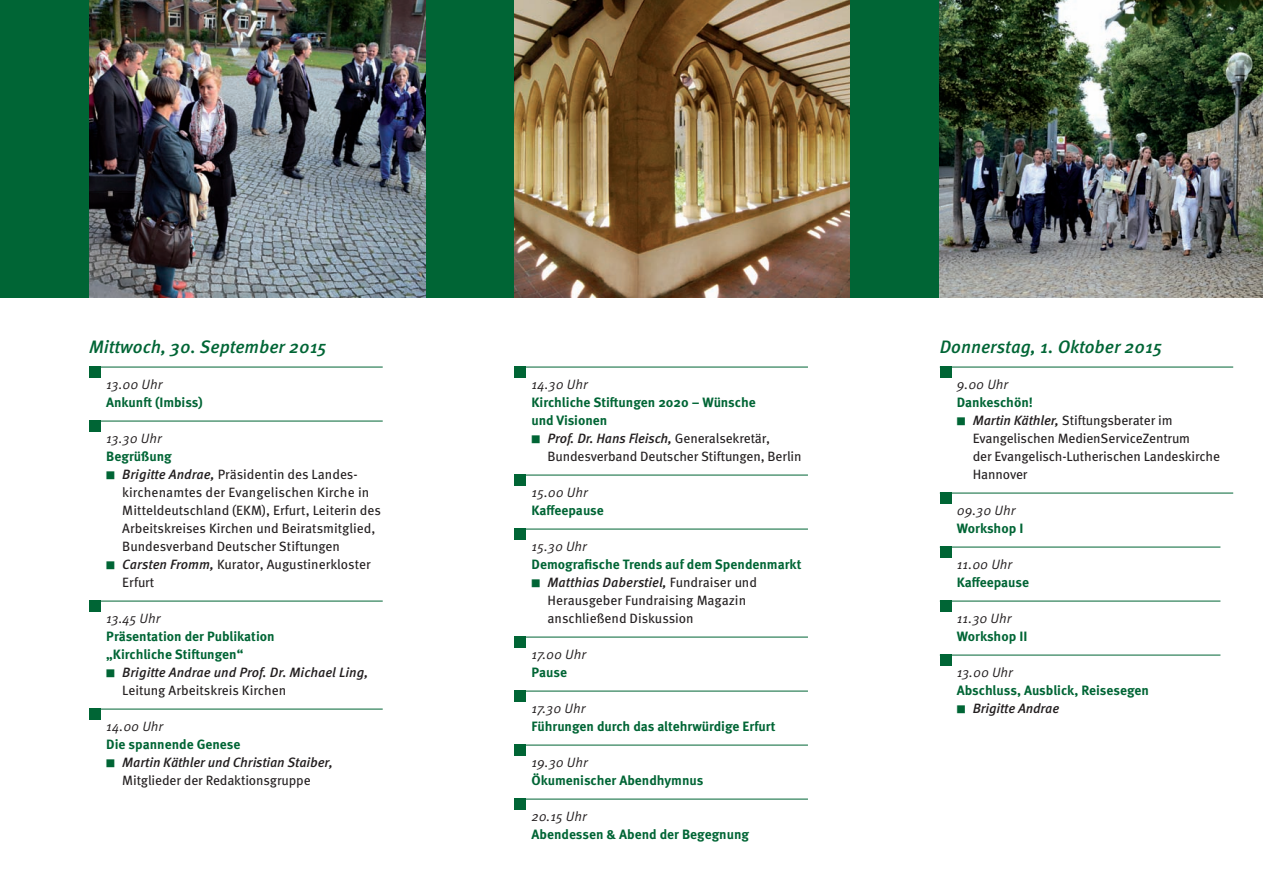
<style>
.page{position:relative;width:1263px;height:893px;background:#fff}
.page>*{position:absolute;margin:0;border:0;box-sizing:border-box;transform-origin:0 0}
.t1{font:italic 500 18px "Meta OT";color:#006535}
.t2{font:13.5px/18px "Meta OT";letter-spacing:-.005em;color:#231f20}
.t3{font:700 13.5px/18px "Meta OT";color:#006535}
.t4{font:italic 500 13.5px/18px "Meta OT";letter-spacing:-.01em;color:#231f20}
.t5{font:13.5px "Meta OT Norm Ita";letter-spacing:-.005em;color:#231f20}
.s1{font-size:10.5px;color:#006535}
.s2{font-weight:500;font-style:italic}
.s3{font-weight:400;font-style:normal;font-size:10.5px;color:#006535}
.s4{font-weight:400;font-style:normal}
</style>
<div class="page">
<div style="left:425px;top:0;width:89px;height:298px;background:#006535"></div>
<div style="left:0;top:0;width:89px;height:298px;background:#006535"></div>
<img style="left:514px;top:0;width:336px;height:298px">
<img style="left:89px;top:0;width:336px;height:298px">
<div style="left:850px;top:0;width:90px;height:298px;background:#006535"></div>
<div style="left:89px;top:367px;width:12px;height:11px;background:#006535"></div>
<hr style="left:89px;top:367px;width:294px;height:1px;background:#006535">
<div style="left:89px;top:421px;width:12px;height:11px;background:#006535"></div>
<hr style="left:89px;top:421px;width:294px;height:1px;background:#006535">
<div style="left:89px;top:601px;width:12px;height:11px;background:#006535"></div>
<hr style="left:89px;top:601px;width:294px;height:1px;background:#006535">
<div style="left:89px;top:709px;width:12px;height:11px;background:#006535"></div>
<hr style="left:89px;top:709px;width:294px;height:1px;background:#006535">
<div style="left:514px;top:367px;width:12px;height:11px;background:#006535"></div>
<hr style="left:514px;top:367px;width:294px;height:1px;background:#006535">
<div style="left:514px;top:475px;width:12px;height:11px;background:#006535"></div>
<hr style="left:514px;top:475px;width:294px;height:1px;background:#006535">
<div style="left:514px;top:529px;width:12px;height:11px;background:#006535"></div>
<hr style="left:514px;top:529px;width:294px;height:1px;background:#006535">
<div style="left:514px;top:637px;width:12px;height:11px;background:#006535"></div>
<hr style="left:514px;top:637px;width:294px;height:1px;background:#006535">
<div style="left:514px;top:691px;width:12px;height:11px;background:#006535"></div>
<hr style="left:514px;top:691px;width:294px;height:1px;background:#006535">
<div style="left:514px;top:745px;width:12px;height:11px;background:#006535"></div>
<hr style="left:514px;top:745px;width:294px;height:1px;background:#006535">
<div style="left:514px;top:799px;width:12px;height:11px;background:#006535"></div>
<hr style="left:514px;top:799px;width:294px;height:1px;background:#006535">
<div style="left:940px;top:367px;width:11px;height:11px;background:#006535"></div>
<hr style="left:940px;top:367px;width:293px;height:1px;background:#006535">
<div style="left:940px;top:493px;width:11px;height:11px;background:#006535"></div>
<hr style="left:940px;top:493px;width:293px;height:1px;background:#006535">
<div style="left:940px;top:547px;width:11px;height:11px;background:#006535"></div>
<hr style="left:940px;top:547px;width:280px;height:1px;background:#006535">
<div style="left:940px;top:601px;width:11px;height:11px;background:#006535"></div>
<hr style="left:940px;top:601px;width:280px;height:1px;background:#006535">
<div style="left:940px;top:655px;width:11px;height:11px;background:#006535"></div>
<hr style="left:940px;top:655px;width:280px;height:1px;background:#006535">
<img style="left:940px;top:0;width:323px;height:298px">
<h1 class="t1" style="left:89px;top:335px;width:239px">Mittwoch, 30. September 2015</h1>
<p class="t5" style="left:106px;top:376px;width:58px">13.00 Uhr</p>
<p class="t3" style="left:106px;top:393px;width:98px">Ankunft (Imbiss)</p>
<p class="t5" style="left:106px;top:430px;width:57px">13.30 Uhr</p>
<p class="t3" style="left:106px;top:447px;width:67px">Begrüßung</p>
<p class="t2" style="left:122px;top:465px;width:260px;text-indent:-16px"><span class="s1">■</span> <span class="s2">Brigitte Andrae,</span> Präsidentin des Landes&shy;kirchenamtes der Evangelischen Kirche in Mitteldeutschland (EKM), Erfurt, Leiterin des Arbeitskreises Kirchen und Beiratsmitglied, Bundesverband Deutscher Stiftungen</p>
<p class="t2" style="left:122px;top:555px;width:250px;text-indent:-16px"><span class="s1">■</span> <span class="s2">Carsten Fromm,</span> Kurator, Augustinerkloster<br>Erfurt</p>
<p class="t5" style="left:106px;top:610px;width:56px">13.45 Uhr</p>
<p class="t3" style="left:106px;top:627px;width:170px">Präsentation der Publikation „Kirchliche Stiftungen“</p>
<p class="t4" style="left:122px;top:663px;width:247px;text-indent:-16px"><span class="s3">■</span> Brigitte Andrae und Prof. Dr. Michael Ling,<br><span class="s4">Leitung Arbeitskreis Kirchen</span></p>
<p class="t5" style="left:106px;top:718px;width:59px">14.00 Uhr</p>
<p class="t3" style="left:106px;top:735px;width:136px">Die spannende Genese</p>
<p class="t4" style="left:106px;top:753px;width:228px;text-align:center"><span class="s3">■</span> Martin Käthler und Christian Staiber,<br><span class="s4">Mitglieder der Redaktionsgruppe</span></p>
<p class="t5" style="left:531px;top:376px;width:58px">14.30 Uhr</p>
<p class="t3" style="left:531px;top:393px;width:226px">Kirchliche Stiftungen 2020 – Wünsche und Visionen</p>
<p class="t2" style="left:547px;top:429px;width:256px;text-indent:-16px"><span class="s1">■</span> <span class="s2">Prof. Dr. Hans Fleisch,</span> Generalsekretär,<br>Bundesverband Deutscher Stiftungen, Berlin</p>
<p class="t5" style="left:531px;top:484px;width:58px">15.00 Uhr</p>
<p class="t3" style="left:531px;top:501px;width:74px">Kaffeepause</p>
<p class="t5" style="left:531px;top:538px;width:57px">15.30 Uhr</p>
<p class="t3" style="left:531px;top:555px;width:271px">Demografische Trends auf dem Spendenmarkt</p>
<p class="t2" style="left:547px;top:573px;width:211px;text-indent:-16px"><span class="s1">■</span> <span class="s2">Matthias Daberstiel,</span> Fundraiser und<br>Herausgeber Fundraising Magazin anschließend Diskussion</p>
<p class="t5" style="left:531px;top:646px;width:56px">17.00 Uhr</p>
<p class="t3" style="left:531px;top:663px;width:37px">Pause</p>
<p class="t5" style="left:531px;top:700px;width:56px">17.30 Uhr</p>
<p class="t3" style="left:531px;top:717px;width:245px">Führungen durch das altehrwürdige Erfurt</p>
<p class="t5" style="left:531px;top:754px;width:58px">19.30 Uhr</p>
<p class="t3" style="left:531px;top:771px;width:173px">Ökumenischer Abendhymnus</p>
<p class="t5" style="left:531px;top:808px;width:57px">20.15 Uhr</p>
<p class="t3" style="left:531px;top:825px;width:219px">Abendessen &amp; Abend der Begegnung</p>
<h1 class="t1" style="left:940px;top:335px;width:224px">Donnerstag, 1. Oktober 2015</h1>
<p class="t5" style="left:957px;top:376px;width:53px">9.00 Uhr</p>
<p class="t3" style="left:957px;top:393px;width:78px">Dankeschön!</p>
<p class="t2" style="left:973px;top:411px;width:249px;text-indent:-16px"><span class="s1">■</span> <span class="s2">Martin Käthler,</span> Stiftungsberater im Evangelischen MedienServiceZentrum<br>der Evangelisch-Lutherischen Landeskirche Hannover</p>
<p class="t5" style="left:957px;top:502px;width:60px">09.30 Uhr</p>
<p class="t3" style="left:957px;top:519px;width:68px">Workshop I</p>
<p class="t5" style="left:957px;top:556px;width:57px">11.00 Uhr</p>
<p class="t3" style="left:957px;top:573px;width:74px">Kaffeepause</p>
<p class="t5" style="left:957px;top:610px;width:56px">11.30 Uhr</p>
<p class="t3" style="left:957px;top:627px;width:72px">Workshop II</p>
<p class="t5" style="left:957px;top:664px;width:58px">13.00 Uhr</p>
<p class="t3" style="left:957px;top:681px;width:194px">Abschluss, Ausblick, Reisesegen</p>
<p class="t4" style="left:957px;top:699px;width:104px"><span class="s3">■</span> Brigitte Andrae</p>
</div>
